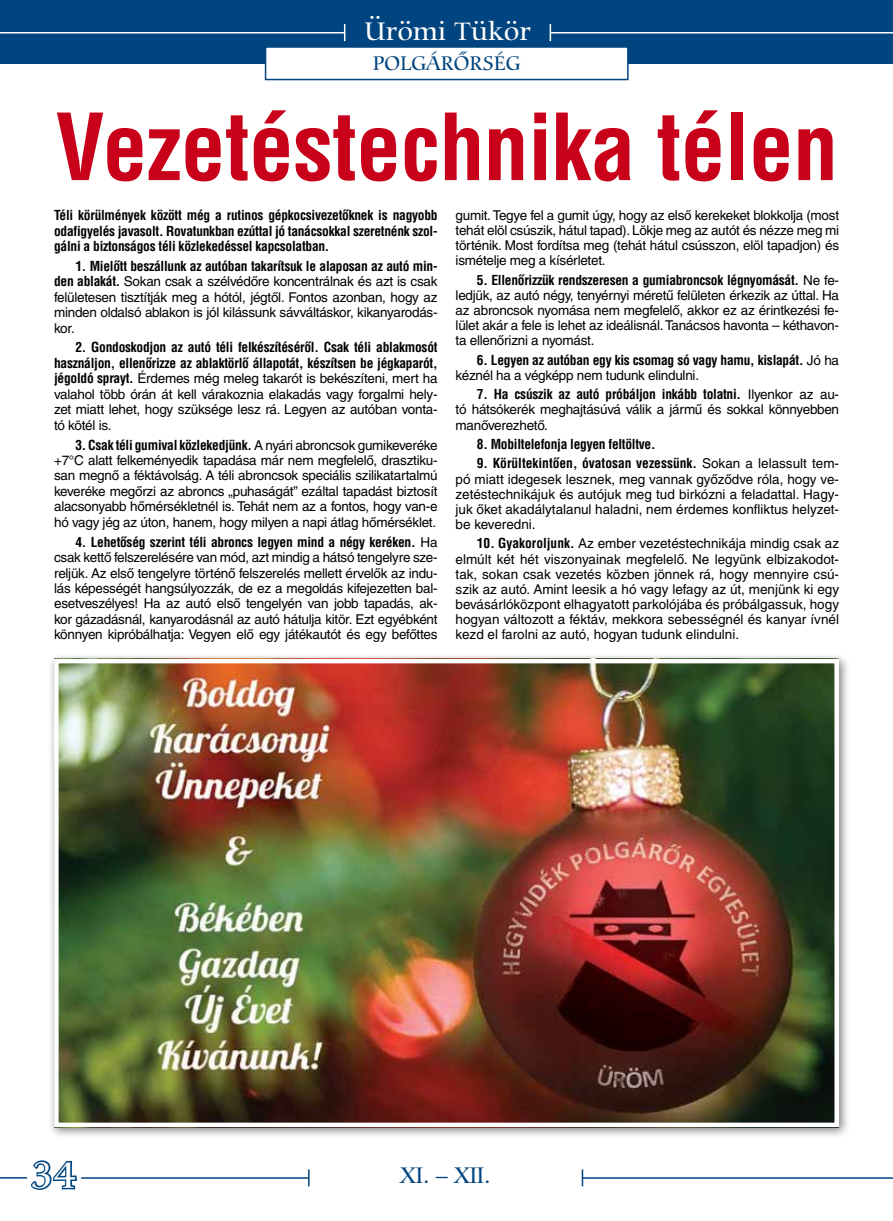
<style>
.page{position:relative;width:893px;height:1221px;background:#fff}
.page>*{position:absolute;margin:0;border:0;box-sizing:border-box;transform-origin:0 0}
.t1{font:700 condensed 90px "Helvetica QS";letter-spacing:-.01em;color:#c90019}
.t2{font:39px "Carmina Md PFL";color:#fff}
.t3{font:27px "Carmina Md PFL";color:#fff}
.t4{font:24px "Carmina Md PFL";color:#00457f}
.t5{font:21px "Carmina Md PFL";color:#00457f}
.t6{font:13.5px/15.5px "Helvetica QS";letter-spacing:-.02em;color:#000;text-align:justify}
.t7{font:700 condensed 13.5px/15.5px "Helvetica QS";letter-spacing:-.02em;color:#000;text-align:justify}
.s1{font-weight:700;font-stretch:condensed}
.s2{font-weight:400;font-stretch:normal}
</style>
<div class="page">
<hr style="left:81px;top:1177px;width:228px;height:1px;background:#00457f">
<svg style="left:308px;top:1169px;width:2px;height:17px"></svg>
<hr style="left:583px;top:1177px;width:310px;height:1px;background:#00457f">
<svg style="left:582px;top:1169px;width:1px;height:17px"></svg>
<svg style="left:31px;top:1160px;width:46px;height:30px"></svg>
<hr style="left:0;top:1176px;width:27px;height:2px;background:#00457f">
<div style="left:0;top:0;width:893px;height:64px;background:#00457f"></div>
<div style="left:266px;top:47px;width:362px;height:33px;background:#fff"></div>
<div style="left:265px;top:46px;width:364px;height:34px;border:2px solid #00457f"></div>
<hr style="left:551px;top:32px;width:342px;height:1px;background:#fff">
<hr style="left:0;top:32px;width:344px;height:1px;background:#fff">
<svg style="left:344px;top:24px;width:1px;height:17px"></svg>
<svg style="left:550px;top:24px;width:1px;height:17px"></svg>
<div style="left:48px;top:652px;width:803px;height:486px;background:#000;opacity:.5"></div>
<img style="left:59px;top:664px;width:775px;height:458px">
<div style="left:54px;top:659px;width:785px;height:468px;border:4px solid #fff"></div>
<h3 class="t3" style="left:365px;top:15px;width:168px">Ürömi Tükör</h3>
<h3 class="t5" style="left:373px;top:51px;width:149px">POLGÁRŐRSÉG</h3>
<h1 class="t1" style="left:55px;top:91px;width:784px">Vezetéstechnika télen</h1>
<p class="t7" style="left:54px;top:207px;width:385px">Téli körülmények között még a rutinos gépkocsivezetõknek is nagyobb odafigyelés javasolt. Rovatunkban ezúttal jó tanácsokkal szeretnénk szol&shy;gálni a biztonságos téli közlekedéssel kapcsolatban.</p>
<p class="t6" style="left:54px;top:258px;width:385px;text-indent:21px"><span class="s1">1. Mielõtt beszállunk az autóban takarítsuk le alaposan az autó min&shy;den ablakát.</span> Sokan csak a szélvédõre koncentrálnak és azt is csak felületesen tisztítják meg a hótól, jégtõl. Fontos azonban, hogy az minden oldalsó ablakon is jól kilássunk sávváltáskor, kikanyarodás&shy;kor.</p>
<p class="t6" style="left:54px;top:340px;width:385px;text-indent:21px"><span class="s1">2. Gondoskodjon az autó téli felkészítésérõl. Csak téli ablakmosót használjon, ellenõrizze az ablaktörlõ állapotát, készítsen be jégkaparót, jégoldó sprayt.</span> Érdemes még meleg takarót is bekészíteni, mert ha valahol több órán át kell várakoznia elakadás vagy forgalmi hely&shy;zet miatt lehet, hogy szüksége lesz rá. Legyen az autóban vonta&shy;tó kötél is.</p>
<p class="t6" style="left:54px;top:437px;width:385px;text-indent:21px"><span class="s1">3. Csak téli gumival közlekedjünk.</span> A nyári abroncsok gumikeveréke +7°C alatt felkeményedik tapadása már nem megfelelõ, drasztiku&shy;san megnõ a féktávolság. A téli abroncsok speciális szilikatartalmú keveréke megõrzi az abroncs „puhaságát” ezáltal tapadást biztosít alacsonyabb hõmérsékletnél is. Tehát nem az a fontos, hogy van-e hó vagy jég az úton, hanem, hogy milyen a napi átlag hõmérséklet.</p>
<p class="t6" style="left:54px;top:534px;width:385px;text-indent:21px"><span class="s1">4. Lehetõség szerint téli abroncs legyen mind a négy keréken.</span> Ha csak kettõ felszerelésére van mód, azt mindig a hátsó tengelyre sze&shy;reljük. Az elsõ tengelyre történõ felszerelés mellett érvelõk az indu&shy;lás képességét hangsúlyozzák, de ez a megoldás kifejezetten bal&shy;esetveszélyes! Ha az autó elsõ tengelyén van jobb tapadás, ak&shy;kor gázadásnál, kanyarodásnál az autó hátulja kitör. Ezt egyébként könnyen kipróbálhatja: Vegyen elõ egy játékautót és egy befõttes</p>
<p class="t6" style="left:456px;top:207px;width:385px">gumit. Tegye fel a gumit úgy, hogy az elsõ kerekeket blokkolja (most tehát elöl csúszik, hátul tapad). Lökje meg az autót és nézze meg mi történik. Most fordítsa meg (tehát hátul csússzon, elöl tapadjon) és ismételje meg a kísérletet.</p>
<p class="t6" style="left:456px;top:272px;width:385px;text-indent:21px"><span class="s1">5. Ellenõrizzük rendszeresen a gumiabroncsok légnyomását.</span> Ne fe&shy;ledjük, az autó négy, tenyérnyi méretû felületen érkezik az úttal. Ha az abroncsok nyomása nem megfelelõ, akkor ez az érintkezési fe&shy;lület akár a fele is lehet az ideálisnál. Tanácsos havonta – kéthavon&shy;ta ellenõrizni a nyomást.</p>
<p class="t7" style="left:456px;top:352px;width:385px;text-indent:21px">6. Legyen az autóban egy kis csomag só vagy hamu, kislapát. <span class="s2">Jó ha kéznél ha a végképp nem tudunk elindulni.</span></p>
<p class="t6" style="left:456px;top:387px;width:385px;text-indent:21px"><span class="s1">7. Ha csúszik az autó próbáljon inkább tolatni.</span> Ilyenkor az au&shy;tó hátsókerék meghajtásúvá válik a jármû és sokkal könnyebben manõverezhetõ.</p>
<p class="t7" style="left:477px;top:436px;width:180px">8. Mobiltelefonja legyen feltöltve.</p>
<p class="t6" style="left:456px;top:456px;width:385px;text-indent:21px"><span class="s1">9. Körültekintõen, óvatosan vezessünk.</span> Sokan a lelassult tem&shy;pó miatt idegesek lesznek, meg vannak gyõzõdve róla, hogy ve&shy;zetéstechnikájuk és autójuk meg tud birkózni a feladattal. Hagy&shy;juk õket akadálytalanul haladni, nem érdemes konfliktus helyzet&shy;be keveredni.</p>
<p class="t6" style="left:456px;top:536px;width:385px;text-indent:21px"><span class="s1">10. Gyakoroljunk.</span> Az ember vezetéstechnikája mindig csak az elmúlt két hét viszonyainak megfelelõ. Ne legyünk elbizakodot&shy;tak, sokan csak vezetés közben jönnek rá, hogy mennyire csú&shy;szik az autó. Amint leesik a hó vagy lefagy az út, menjünk ki egy bevásárlóközpont elhagyatott parkolójába és próbálgassuk, hogy hogyan változott a féktáv, mekkora sebességnél és kanyar ívnél kezd el farolni az autó, hogyan tudunk elindulni.</p>
<h2 class="t2" style="left:30px;top:1152px;width:48px">34</h2>
<h3 class="t4" style="left:400px;top:1160px;width:93px">XI. – XII.</h3>
</div>
